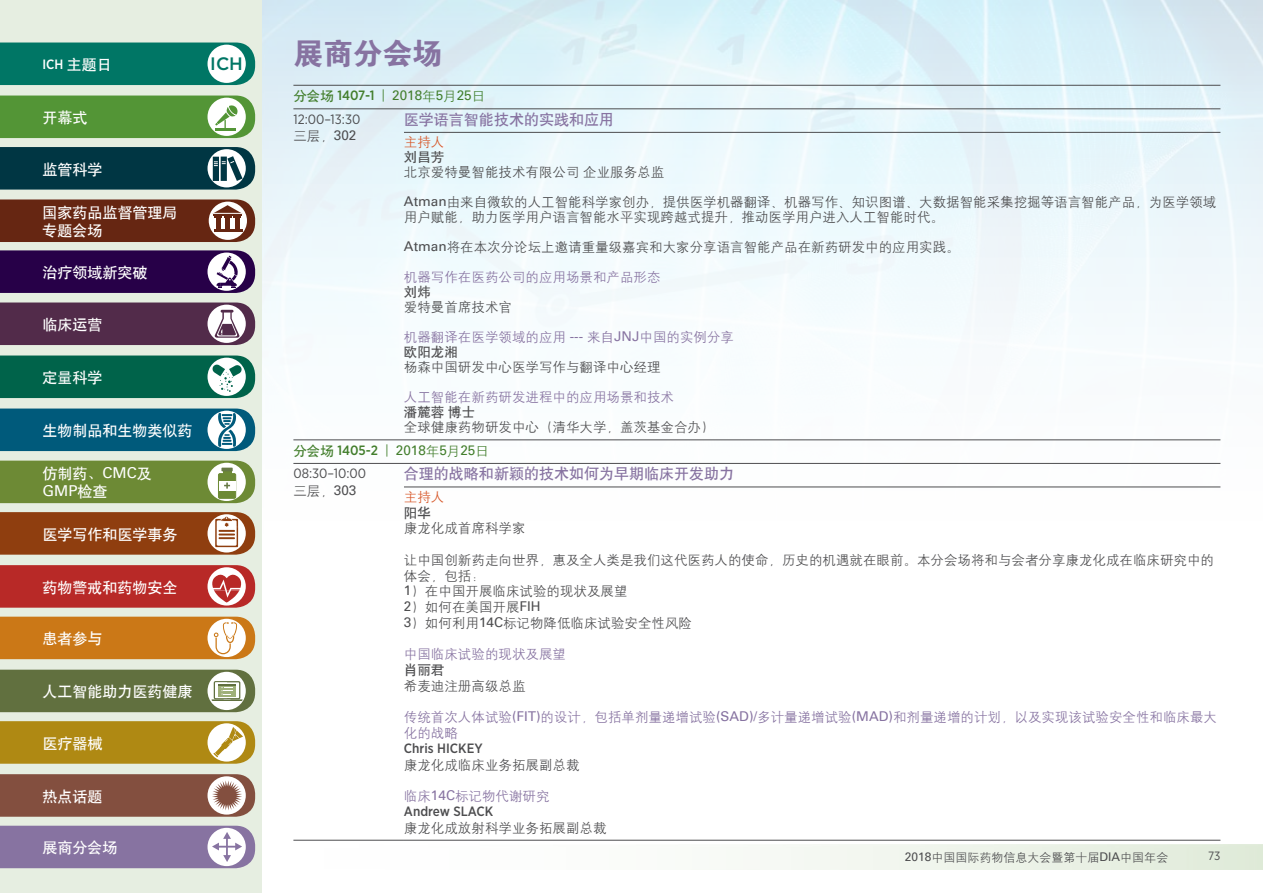
<style>
.page{position:relative;width:1263px;height:893px;background:#fff}
.page>*{position:absolute;margin:0;border:0;box-sizing:border-box;transform-origin:0 0}
.t1{font:30px "FZDHTK GBK1 0";letter-spacing:-.01em;color:#8773a1}
.t2{font:500 18px "Gotham";color:#007665}
.t3{font:15px/18px "H Yb 1 gj";color:#fff}
.t4{font:15px "H Yb 1 gj";color:#8773a1}
.t5{font:15px "Univers";color:#fff}
.t6{font:13.5px/15.8px "H Yg 2 gj";color:#4d4d4f}
.t7{font:13.5px/15.8px "H Yg 2 gj";color:#8773a1}
.t8{font:13.5px "Univers";color:#427e2c}
.t9{font:13.5px "Gotham Narrow";color:#4d4d4f}
.t10{font:500 13.5px "Gotham Narrow";color:#4d4d4f}
.t11{font:13.5px "H Yb 1 gj";color:#4d4d4f}
.t12{font:500 13.5px "Gotham Narrow";color:#fff}
.t13{font:13.5px "H Yg 2 gj";color:#d75627}
.t14{font:12px "H Yg 2 gj";color:#4d4d4f}
.t15{font:12px "Gotham Narrow";color:#4d4d4f}
.s1{font-family:"H Yb 1 gj";font-weight:400;font-size:15px}
.s2{font-family:"Sim Sun"}
.s3{font-family:"Univers"}
.s4{font-family:"H Yb 1 gj"}
.s5{font-family:"Gotham Narrow";font-weight:500}
.s6{font-family:"Gotham Narrow"}
.s7{font-family:"H Yg 2 gj"}
</style>
<div class="page">
<div style="left:0;top:0;width:262px;height:893px;background:#e6eee1"></div>
<div style="left:0;top:43px;width:255px;height:42px;background:#007665"></div>
<svg style="left:0;top:302px;width:255px;height:43px;background:#63405b"></svg>
<svg style="left:0;top:356px;width:255px;height:42px;background:#19725b"></svg>
<svg style="left:0;top:409px;width:255px;height:42px;background:#166886"></svg>
<svg style="left:0;top:461px;width:255px;height:42px;background:#799346"></svg>
<svg style="left:0;top:512px;width:255px;height:43px;background:#9a5127"></svg>
<svg style="left:0;top:565px;width:255px;height:43px;background:#bd3a38"></svg>
<svg style="left:0;top:617px;width:255px;height:42px;background:#d0862f"></svg>
<svg style="left:0;top:670px;width:255px;height:42px;background:#6f7d50"></svg>
<svg style="left:0;top:721px;width:255px;height:43px;background:#b7952c"></svg>
<svg style="left:0;top:774px;width:255px;height:43px;background:#8d5e4f"></svg>
<svg style="left:0;top:826px;width:255px;height:42px;background:#917fa9"></svg>
<div style="left:207px;top:45px;width:39px;height:38px;background:#fff;border-radius:50%"></div>
<svg style="left:0;top:147px;width:255px;height:43px;background:#164753"></svg>
<svg style="left:0;top:250px;width:255px;height:43px;background:#3d1a5a"></svg>
<div style="left:236px;top:844px;width:1027px;height:26px;background:linear-gradient(to right,#fffcff,#e7f0e0)"></div>
<svg style="left:0;top:96px;width:255px;height:42px;background:#649f49"></svg>
<svg style="left:0;top:199px;width:255px;height:43px;background:#723825"></svg>
<hr style="left:293px;top:85px;width:111px;height:1px;background:#4d4d4f">
<hr style="left:404px;top:85px;width:816px;height:1px;background:#4d4d4f">
<hr style="left:293px;top:109px;width:111px;height:1px;background:#4d4d4f">
<hr style="left:404px;top:109px;width:816px;height:1px;background:#4d4d4f">
<hr style="left:404px;top:132px;width:816px;height:1px;background:#4d4d4f">
<hr style="left:293px;top:440px;width:111px;height:1px;background:#4d4d4f">
<hr style="left:404px;top:440px;width:816px;height:1px;background:#4d4d4f">
<hr style="left:293px;top:463px;width:111px;height:1px;background:#4d4d4f">
<hr style="left:404px;top:463px;width:816px;height:1px;background:#4d4d4f">
<hr style="left:404px;top:487px;width:816px;height:1px;background:#4d4d4f">
<hr style="left:293px;top:840px;width:111px;height:1px;background:#4d4d4f">
<hr style="left:404px;top:840px;width:816px;height:1px;background:#4d4d4f">
<p class="t12" style="left:43px;top:56px;width:71px">ICH <span class="s1">主题日</span></p>
<p class="t3" style="left:43px;top:109px;width:46px">开幕式</p>
<p class="t3" style="left:43px;top:160px;width:61px">监管科学</p>
<p class="t3" style="left:43px;top:204px;width:136px">国家药品监督管理局专题会场</p>
<p class="t3" style="left:43px;top:264px;width:106px">治疗领域新突破</p>
<p class="t3" style="left:43px;top:316px;width:61px">临床运营</p>
<p class="t3" style="left:43px;top:369px;width:61px">定量科学</p>
<p class="t3" style="left:43px;top:422px;width:151px">生物制品和生物类似药</p>
<p class="t3" style="left:43px;top:465px;width:111px">仿制药<span class="s2">、</span><span class="s3">CMC</span>及</p>
<p class="t5" style="left:43px;top:482px;width:66px">GMP<span class="s4">检查</span></p>
<p class="t3" style="left:43px;top:525px;width:136px">医学写作和医学事务</p>
<p class="t3" style="left:43px;top:578px;width:136px">药物警戒和药物安全</p>
<p class="t3" style="left:43px;top:630px;width:61px">患者参与</p>
<p class="t3" style="left:43px;top:683px;width:151px">人工智能助力医药健康</p>
<p class="t3" style="left:43px;top:734px;width:61px">医疗器械</p>
<p class="t3" style="left:43px;top:787px;width:61px">热点话题</p>
<p class="t3" style="left:43px;top:839px;width:76px">展商分会场</p>
<h2 class="t2" style="left:210px;top:52px;width:34px">ICH</h2>
<h1 class="t1" style="left:293px;top:37px;width:150px">展商分会场</h1>
<p class="t8" style="left:293px;top:88px;width:193px"><span class="s4">分会场</span> <span class="s5">1407-1</span> <span class="s6">|</span> 2018<span class="s7">年</span>5<span class="s7">月</span>25<span class="s7">日</span></p>
<p class="t9" style="left:293px;top:111px;width:69px">12:00–13:30</p>
<p class="t6" style="left:293px;top:128px;width:65px">三层，<span class="s3">302</span></p>
<p class="t4" style="left:404px;top:112px;width:211px">医学语言智能技术的实践和应用</p>
<p class="t13" style="left:404px;top:136px;width:42px">主持人</p>
<p class="t11" style="left:404px;top:151px;width:42px">刘昌芳</p>
<p class="t6" style="left:404px;top:164px;width:262px">北京爱特曼智能技术有限公司企业服务总监</p>
<p class="t6" style="left:404px;top:195px;width:814px;line-height:15px"><span class="s3">Atman</span>由来自微软的人工智能科学家创办，提供医学机器翻译、机器写作、知识图谱、大数据智能采集挖掘等语言智能产品，为医学领域用户赋能，助力医学用户语言智能水平实现跨越式提升，推动医学用户进入人工智能时代。</p>
<p class="t6" style="left:404px;top:239px;width:557px"><span class="s3">Atman</span>将在本次分论坛上邀请重量级嘉宾和大家分享语言智能产品在新药研发中的应用实践。</p>
<p class="t7" style="left:404px;top:269px;width:258px">机器写作在医药公司的应用场景和产品形态</p>
<p class="t11" style="left:404px;top:286px;width:28px">刘炜</p>
<p class="t6" style="left:404px;top:299px;width:109px">爱特曼首席技术官</p>
<p class="t7" style="left:404px;top:329px;width:332px">机器翻译在医学领域的应用 <span class="s3">---</span> 来自<span class="s3">JNJ</span>中国的实例分享</p>
<p class="t11" style="left:404px;top:345px;width:55px">欧阳龙湘</p>
<p class="t6" style="left:404px;top:359px;width:258px">杨森中国研发中心医学写作与翻译中心经理</p>
<p class="t7" style="left:404px;top:389px;width:271px">人工智能在新药研发进程中的应用场景和技术</p>
<p class="t11" style="left:404px;top:405px;width:73px">潘麓蓉博士</p>
<p class="t6" style="left:404px;top:419px;width:312px">全球健康药物研发中心（清华大学，盖茨基金合办）</p>
<p class="t8" style="left:293px;top:442px;width:197px"><span class="s4">分会场</span> <span class="s5">1405-2</span> <span class="s6">|</span> 2018<span class="s7">年</span>5<span class="s7">月</span>25<span class="s7">日</span></p>
<p class="t9" style="left:293px;top:465px;width:74px">08:30–10:00</p>
<p class="t6" style="left:293px;top:483px;width:65px">三层，<span class="s3">303</span></p>
<p class="t4" style="left:404px;top:466px;width:331px">合理的战略和新颖的技术如何为早期临床开发助力</p>
<p class="t13" style="left:404px;top:490px;width:42px">主持人</p>
<p class="t11" style="left:404px;top:506px;width:28px">阳华</p>
<p class="t6" style="left:404px;top:520px;width:123px">康龙化成首席科学家</p>
<p class="t6" style="left:404px;top:552px;width:811px">让中国创新药走向世界，惠及全人类是我们这代医药人的使命，历史的机遇就在眼前。本分会场将和与会者分享康龙化成在临床研究中的体会，包括：<br><span class="s3">1</span>）在中国开展临床试验的现状及展望<br><span class="s3">2</span>）如何在美国开展<span class="s3">FIH<br>3</span>）如何利用<span class="s3">14C</span>标记物降低临床试验安全性风险</p>
<p class="t7" style="left:404px;top:646px;width:163px">中国临床试验的现状及展望</p>
<p class="t11" style="left:404px;top:663px;width:42px">肖丽君</p>
<p class="t6" style="left:404px;top:678px;width:123px">希麦迪注册高级总监</p>
<p class="t7" style="left:404px;top:709px;width:814px">传统首次人体试验<span class="s3">(FIT)</span>的设计，包括单剂量递增试验<span class="s3">(SAD)/</span>多计量递增试验<span class="s3">(MAD)</span>和剂量递增的计划，以及实现该试验安全性和临床最大化的战略</p>
<p class="t10" style="left:404px;top:740px;width:80px">Chris HICKEY</p>
<p class="t6" style="left:404px;top:757px;width:177px">康龙化成临床业务拓展副总裁</p>
<p class="t7" style="left:404px;top:788px;width:147px">临床<span class="s3">14C</span>标记物代谢研究</p>
<p class="t10" style="left:404px;top:803px;width:91px">Andrew SLACK</p>
<p class="t6" style="left:404px;top:820px;width:204px">康龙化成放射科学业务拓展副总裁</p>
<p class="t14" style="left:905px;top:851px;width:265px"><span class="s3">2018</span>中国国际药物信息大会暨第十届<span class="s3">DIA</span>中国年会</p>
<p class="t15" style="left:1208px;top:848px;width:14px">73</p>
</div>
